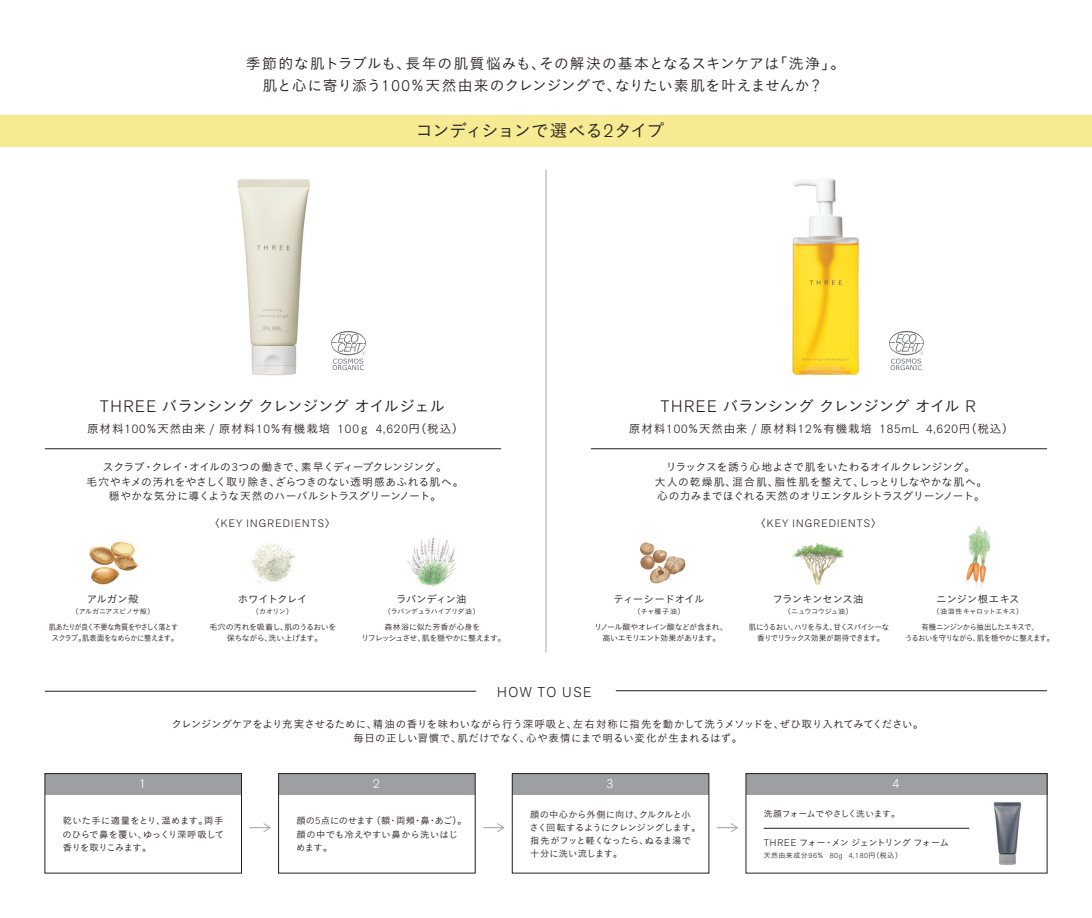
<style>
.page{position:relative;width:1092px;height:918px;background:#fff}
.page>*{position:absolute;margin:0;border:0;box-sizing:border-box;transform-origin:0 0}
.t1{font:17.5px "Koburina Go Std W3";letter-spacing:-.05em;color:#231f20}
.t2{font:15.75px "Koburina Go Std W3";letter-spacing:-.03em;color:#231f20}
.t3{font:14.88px/21.9px "Koburina Go Std W3";letter-spacing:-.005em;color:#231f20;text-align:center}
.t4{font:300 14.17px "Akzid Grtsk Next";letter-spacing:.115em;color:#231f20}
.t5{font:300 12.78px "Akzid Grtsk Next";color:#fff}
.t6{font:11.55px "Koburina Go Std W3";letter-spacing:.075em;color:#231f20}
.t7{font:10.85px/14.5px "Koburina Go Std W3";letter-spacing:-.015em;color:#231f20;text-align:center}
.t8{font:300 10.67px "Akzid Grtsk Next";letter-spacing:.115em;color:#231f20}
.t9{font:10.5px/14.5px "Koburina Go Std W3";letter-spacing:-.01em;color:#231f20;text-align:center}
.t10{font:10.5px "Koburina Go Std W3";letter-spacing:-.05em;color:#231f20}
.t11{font:10.5px "Koburina Go Std W3";letter-spacing:-.055em;color:#231f20}
.t12{font:10.5px "Koburina Go Std W3";letter-spacing:-.045em;color:#231f20}
.t13{font:10.5px "Koburina Go Std W3";letter-spacing:-.04em;color:#231f20}
.t14{font:9.28px/13.1px "Koburina Go Std W3";letter-spacing:-.015em;color:#231f20;text-align:justify}
.t15{font:9.28px/13.1px "Koburina Go Std W3";letter-spacing:.01em;color:#231f20}
.t16{font:9.1px "Koburina Go Std W3";letter-spacing:-.06em;color:#231f20}
.t17{font:8.75px "Koburina Go Std W3";letter-spacing:-.045em;color:#231f20}
.t18{font:8.05px/11px "Koburina Go Std W3";letter-spacing:-.1em;color:#231f20;text-align:center;scale:.9 1}
.t19{font:8.05px/11px "Koburina Go Std W3";letter-spacing:-.08em;color:#231f20;text-align:center;scale:.95 1}
.t20{font:8.05px/11px "Koburina Go Std W3";letter-spacing:-.08em;color:#231f20;text-align:center;scale:.92 1}
.t21{font:8.05px/11px "Koburina Go Std W3";letter-spacing:-.08em;color:#231f20;text-align:center}
.t22{font:8.05px/11px "Koburina Go Std W3";letter-spacing:-.04em;color:#231f20;text-align:center}
.t23{font:8.05px/11px "Koburina Go Std W3";letter-spacing:-.06em;color:#231f20;text-align:center}
.t24{font:7px "Koburina Go Std W3";letter-spacing:-.03em;color:#231f20}
.t25{font:7px "Koburina Go Std W3";letter-spacing:.075em;color:#231f20}
.t26{font:7px "Koburina Go Std W3";letter-spacing:-.05em;color:#231f20}
.s1{font-family:"Akzid Grtsk Next";font-weight:300;font-size:15.58px}
.s2{font-family:"Akzid Grtsk Next";font-weight:300;font-size:18.38px}
.s3{font-family:"Akzid Grtsk Next";font-weight:300;font-size:16.45px}
.s4{font-family:"Akzid Grtsk Next";font-weight:300;font-size:12.08px}
.s5{font-family:"Akzid Grtsk Next";font-weight:300;font-size:11.38px}
.s6{font-family:"Koburina Go Std W3";font-weight:400;font-size:10.15px}
.s7{font-family:"Akzid Grtsk Next";font-weight:300;font-size:9.8px}
.s8{font-family:"Akzid Grtsk Next";font-weight:300;font-size:9.62px}
.s9{font-family:"Akzid Grtsk Next";font-weight:300;font-size:7.35px}
</style>
<div class="page">
<img style="left:237px;top:179px;width:73px;height:197px">
<img style="left:792px;top:179px;width:67px;height:196px">
<img style="left:89px;top:542px;width:49px;height:43px">
<img style="left:248px;top:543px;width:48px;height:41px">
<img style="left:407px;top:537px;width:49px;height:50px">
<img style="left:640px;top:542px;width:46px;height:42px">
<img style="left:793px;top:543px;width:51px;height:42px">
<img style="left:964px;top:525px;width:27px;height:64px">
<img style="left:993px;top:802px;width:29px;height:63px">
<div style="left:746px;top:773px;width:300px;height:21px;background:#9d9fa2"></div>
<div style="left:745px;top:773px;width:302px;height:100px;border:1px solid #231f20"></div>
<div style="left:45px;top:773px;width:196px;height:21px;background:#9d9fa2"></div>
<svg style="left:249px;top:823px;width:21px;height:9px"></svg>
<div style="left:0;top:115px;width:1091px;height:31px;background:#f6ea92"></div>
<hr style="left:45px;top:448px;width:456px;height:1px;background:#231f20">
<hr style="left:45px;top:691px;width:431px;height:1px;background:#231f20">
<hr style="left:615px;top:690px;width:431px;height:1px;background:#231f20">
<hr style="left:545px;top:169px;width:1px;height:483px;background:#a8a9ad">
<hr style="left:591px;top:448px;width:455px;height:1px;background:#231f20">
<svg style="left:331px;top:331px;width:35px;height:39px"></svg>
<svg style="left:889px;top:331px;width:34px;height:39px"></svg>
<div style="left:45px;top:773px;width:197px;height:100px;border:1px solid #231f20"></div>
<hr style="left:763px;top:828px;width:206px;height:1px;background:#231f20">
<div style="left:278px;top:773px;width:197px;height:21px;background:#9d9fa2"></div>
<div style="left:278px;top:773px;width:197px;height:100px;border:1px solid #231f20"></div>
<div style="left:512px;top:773px;width:196px;height:21px;background:#9d9fa2"></div>
<div style="left:512px;top:773px;width:197px;height:100px;border:1px solid #231f20"></div>
<svg style="left:483px;top:823px;width:21px;height:9px"></svg>
<svg style="left:716px;top:823px;width:22px;height:9px"></svg>
<h3 class="t3" style="left:246px;top:53px;width:601px">季節的な肌トラブルも、長年の肌質悩みも、その解決の基本となるスキンケアは「洗浄」。肌と心に寄り添う<span class="s1">100</span>％天然由来のクレンジングで、なりたい素肌を叶えませんか？</h3>
<h1 class="t1" style="left:415px;top:118px;width:250px">コンディションで選べる<span class="s2">2</span>タイプ</h1>
<h2 class="t2" style="left:100px;top:394px;width:347px"><span class="s3">THREE</span> バランシングクレンジングオイルジェル</h2>
<h2 class="t2" style="left:660px;top:394px;width:317px"><span class="s3">THREE</span> バランシングクレンジングオイル <span class="s3">R</span></h2>
<p class="t6" style="left:87px;top:420px;width:378px">原材料<span class="s4">100</span>％天然由来 <span class="s4">/</span> 原材料<span class="s4">10</span>％有機栽培 <span class="s4">100</span>ｇ <span class="s4">4,620</span>円（税込）</p>
<p class="t6" style="left:629px;top:420px;width:386px">原材料<span class="s4">100</span>％天然由来 <span class="s4">/</span> 原材料<span class="s4">12</span>％有機栽培 <span class="s4">185mL 4,620</span>円（税込）</p>
<p class="t7" style="left:86px;top:460px;width:378px">スクラブ・クレイ・オイルの<span class="s5">3</span>つの働きで、素早くディープクレンジング。<br>毛穴やキメの汚れをやさしく取り除き、ざらつきのない透明感あふれる肌へ。穏やかな気分に導くような天然のハーバルシトラスグリーンノート。</p>
<p class="t8" style="left:209px;top:516px;width:127px"><span class="s6">〈</span>KEY INGREDIENTS<span class="s6">〉</span></p>
<p class="t7" style="left:654px;top:460px;width:334px">リラックスを誘う心地よさで肌をいたわるオイルクレンジング。<br>大人の乾燥肌、混合肌、脂性肌を整えて、しっとりしなやかな肌へ。心の力みまでほぐれる天然のオリエンタルシトラスグリーンノート。</p>
<p class="t8" style="left:755px;top:516px;width:127px"><span class="s6">〈</span>KEY INGREDIENTS<span class="s6">〉</span></p>
<p class="t9" style="left:87px;top:592px;width:53px">アルガン殻</p>
<p class="t24" style="left:71px;top:606px;width:85px">（アルガニアスピノサ殻）</p>
<p class="t12" style="left:238px;top:591px;width:71px">ホワイトクレイ</p>
<p class="t24" style="left:252px;top:606px;width:43px">（カオリン）</p>
<p class="t13" style="left:396px;top:591px;width:72px">ラバンディン油</p>
<p class="t26" style="left:384px;top:606px;width:98px">（ラバンデュラハイブリダ油）</p>
<p class="t10" style="left:613px;top:591px;width:92px">ティーシードオイル</p>
<p class="t24" style="left:633px;top:606px;width:53px">（チャ種子油）</p>
<p class="t11" style="left:772px;top:591px;width:93px">フランキンセンス油</p>
<p class="t24" style="left:783px;top:606px;width:71px">（ニュウコウジュ油）</p>
<p class="t9" style="left:936px;top:592px;width:85px">ニンジン根エキス</p>
<p class="t24" style="left:932px;top:606px;width:92px">（油溶性キャロットエキス）</p>
<p class="t18" style="left:49px;top:621px;width:145px">肌あたりが良く不要な角質をやさしく落とすスクラブ。肌表面をなめらかに整えます。</p>
<p class="t23" style="left:209px;top:621px;width:128px">毛穴の汚れを吸着し、肌のうるおいを保ちながら、洗い上げます。</p>
<p class="t21" style="left:594px;top:621px;width:135px">リノール酸やオレイン酸などが含まれ、高いエモリエント効果があります。</p>
<p class="t19" style="left:748px;top:621px;width:149px">肌にうるおい、ハリを与え、甘くスパイシーな香りでリラックス効果が期待できます。</p>
<p class="t20" style="left:905px;top:621px;width:163px">有機ニンジンから抽出したエキスで、<br>うるおいを守りながら、肌を穏やかに整えます。</p>
<p class="t22" style="left:361px;top:621px;width:146px">森林浴に似た芳香が心身を<br>リフレッシュさせ、肌を穏やかに整えます。</p>
<h3 class="t4" style="left:497px;top:682px;width:96px">HOW TO USE</h3>
<p class="t5" style="left:139px;top:775px;width:8px">1</p>
<p class="t9" style="left:171px;top:716px;width:753px">クレンジングケアをより充実させるために、精油の香りを味わいながら行う深呼吸と、左右対称に指先を動かして洗うメソッドを、ぜひ取り入れてみてください。毎日の正しい習慣で、肌だけでなく、心や表情にまで明るい変化が生まれるはず。</p>
<p class="t5" style="left:373px;top:775px;width:8px">2</p>
<p class="t5" style="left:606px;top:775px;width:8px">3</p>
<p class="t5" style="left:892px;top:775px;width:8px">4</p>
<p class="t14" style="left:63px;top:814px;width:163px">乾いた手に適量をとり、温めます。両手のひらで鼻を覆い、ゆっくり深呼吸して香りを取りこみます。</p>
<p class="t15" style="left:296px;top:814px;width:172px">顔の<span class="s7">5</span>点にのせます（額・両頬・鼻・あご）。顔の中でも冷えやすい鼻から洗いはじめます。</p>
<p class="t14" style="left:529px;top:807px;width:173px;text-align:left">顔の中心から外側に向け、クルクルと小さく回転するようにクレンジングします。指先がフッと軽くなったら、ぬるま湯で十分に洗い流します。</p>
<p class="t17" style="left:763px;top:807px;width:138px">洗顔フォームでやさしく洗います。</p>
<p class="t16" style="left:763px;top:835px;width:187px"><span class="s8">THREE</span> フォー・メンジェントリングフォーム</p>
<p class="t25" style="left:763px;top:850px;width:140px">天然由来成分<span class="s9">96</span>％ <span class="s9">80g 4,180</span>円（税込）</p>
</div>
